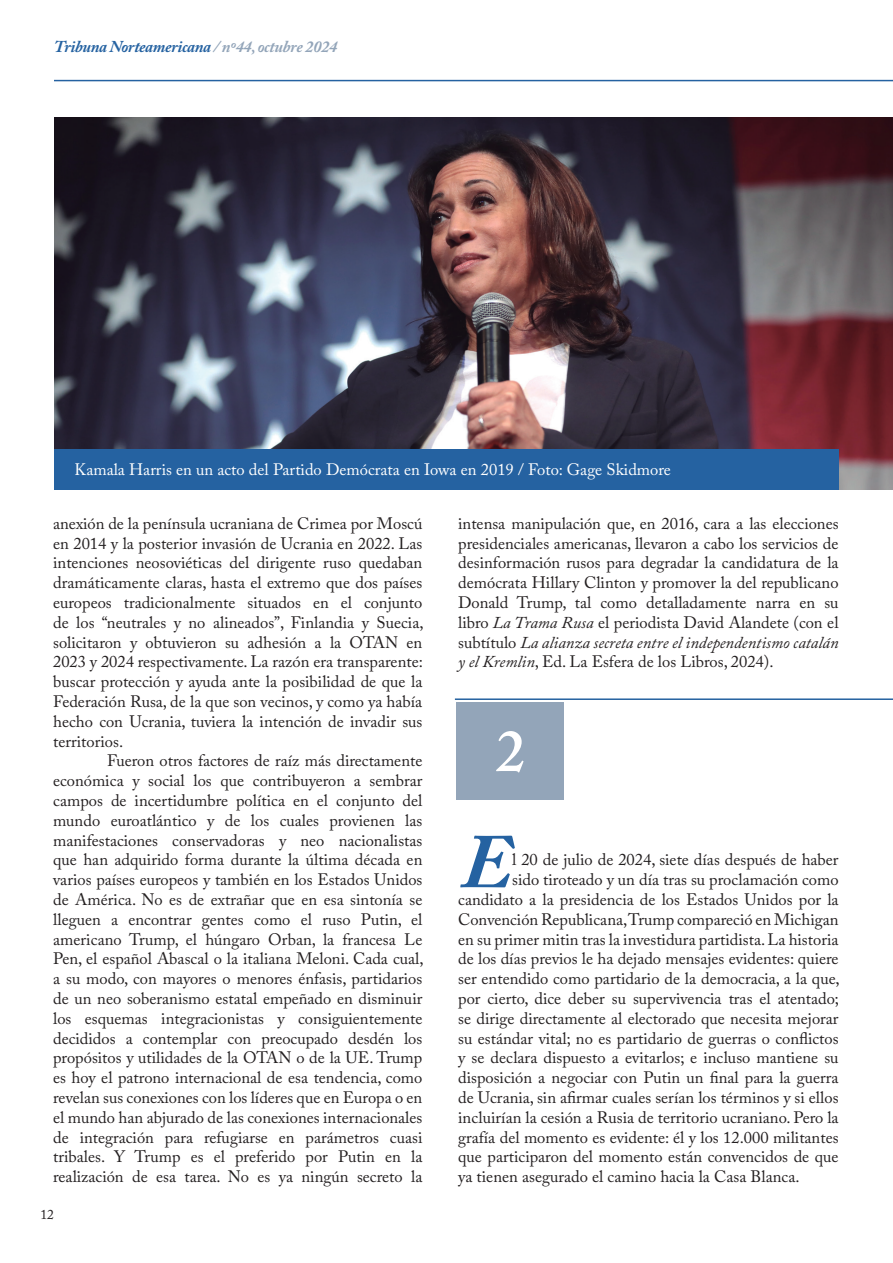
<style>
.page{position:relative;width:893px;height:1263px;background:#fff}
.page>*{position:absolute;margin:0;border:0;box-sizing:border-box;transform-origin:0 0}
.t1{font:italic 700 76.5px "Adobe Caslon Pro";color:#2562a1}
.t2{font:600 58.5px "Adobe Caslon Pro";color:#fff}
.t3{font:16.5px/19.8px "Adobe Caslon Pro";color:#231f20;text-align:justify}
.t4{font:16.5px "Adobe Caslon Pro";color:#fff}
.t5{font:italic 700 16.5px "Adobe Caslon Pro";letter-spacing:-.02em;color:#2562a1}
.t6{font:13.5px "Adobe Caslon Pro";color:#231f20}
.s1{color:#93a5b9}
.s2{font-style:italic}
</style>
<div class="page">
<img style="left:55px;top:117px;width:838px;height:373px">
<div style="left:55px;top:450px;width:784px;height:40px;background:#2562a1"></div>
<hr style="left:54px;top:80px;width:839px;height:1px;background:#2562a1">
<hr style="left:455px;top:698px;width:438px;height:2px;background:#2562a1">
<div style="left:456px;top:702px;width:107px;height:97px;background:#93a5b9"></div>
<p class="t5" style="left:54px;top:37px;width:285px">Tribuna Norteamericana <span class="s1">/ nº44, octubre 2024</span></p>
<p class="t4" style="left:74px;top:459px;width:598px">Kamala Harris en un acto del Partido Demócrata en Iowa en 2019 / Foto: Gage Skidmore</p>
<p class="t3" style="left:53px;top:513px;width:372px">anexión de la península ucraniana de Crimea por Moscú en 2014 y la posterior invasión de Ucrania en 2022. Las intenciones neosoviéticas del dirigente ruso quedaban dramáticamente claras, hasta el extremo que dos países europeos tradicionalmente situados en el conjunto de los “neutrales y no alineados”, Finlandia y Suecia, solicitaron y obtuvieron su adhesión a la OTAN en 2023 y 2024 respectivamente. La razón era transparente: buscar protección y ayuda ante la posibilidad de que la Federación Rusa, de la que son vecinos, y como ya había hecho con Ucrania, tuviera la intención de invadir sus territorios.</p>
<p class="t3" style="left:53px;top:751px;width:372px;text-indent:54px">Fueron otros factores de raíz más directamente económica y social los que contribuyeron a sembrar campos de incertidumbre política en el conjunto del mundo euroatlántico y de los cuales provienen las manifestaciones conservadoras y neo nacionalistas que han adquirido forma durante la última década en varios países europeos y también en los Estados Unidos de América. No es de extrañar que en esa sintonía se lleguen a encontrar gentes como el ruso Putin, el americano Trump, el húngaro Orban, la francesa Le Pen, el español Abascal o la italiana Meloni. Cada cual, a su modo, con mayores o menores énfasis, partidarios de un neo soberanismo estatal empeñado en disminuir los esquemas integracionistas y consiguientemente decididos a contemplar con preocupado desdén los propósitos y utilidades de la OTAN o de la UE. Trump es hoy el patrono internacional de esa tendencia, como revelan sus conexiones con los líderes que en Europa o en el mundo han abjurado de las conexiones internacionales de integración para refugiarse en parámetros cuasi tribales. Y Trump es el preferido por Putin en la realización de esa tarea. No es ya ningún secreto la</p>
<p class="t6" style="left:40px;top:1206px;width:15px">12</p>
<p class="t3" style="left:458px;top:513px;width:382px">intensa manipulación que, en 2016, cara a las elecciones presidenciales americanas, llevaron a cabo los servicios de desinformación rusos para degradar la candidatura de la demócrata Hillary Clinton y promover la del republicano Donald Trump, tal como detalladamente narra en su libro <span class="s2">La Trama Rusa</span> el periodista David Alandete (con el subtítulo <span class="s2">La alianza secreta entre el independentismo catalán y el Kremlin</span>, Ed. La Esfera de los Libros, 2024).</p>
<h2 class="t2" style="left:496px;top:717px;width:31px">2</h2>
<h1 class="t1" style="left:461px;top:816px;width:53px">E</h1>
<p class="t3" style="left:512px;top:850px;width:328px">l 20 de julio de 2024, siete días después de haber</p>
<p class="t3" style="left:512px;top:870px;width:328px">sido tiroteado y un día tras su proclamación como</p>
<p class="t3" style="left:458px;top:889px;width:382px">candidato a la presidencia de los Estados Unidos por la</p>
<p class="t3" style="left:458px;top:909px;width:382px">Convención Republicana, Trump compareció en Michigan</p>
<p class="t3" style="left:458px;top:929px;width:382px">en su primer mitin tras la investidura partidista. La historia</p>
<p class="t3" style="left:458px;top:949px;width:382px">de los días previos le ha dejado mensajes evidentes: quiere</p>
<p class="t3" style="left:458px;top:969px;width:383px">ser entendido como partidario de la democracia, a la que,</p>
<p class="t3" style="left:458px;top:988px;width:382px">por cierto, dice deber su supervivencia tras el atentado;</p>
<p class="t3" style="left:458px;top:1008px;width:382px">se dirige directamente al electorado que necesita mejorar</p>
<p class="t3" style="left:458px;top:1028px;width:382px">su estándar vital; no es partidario de guerras o conflictos</p>
<p class="t3" style="left:458px;top:1048px;width:382px">y se declara dispuesto a evitarlos; e incluso mantiene su</p>
<p class="t3" style="left:458px;top:1068px;width:382px">disposición a negociar con Putin un final para la guerra</p>
<p class="t3" style="left:458px;top:1087px;width:382px">de Ucrania, sin afirmar cuales serían los términos y si ellos</p>
<p class="t3" style="left:458px;top:1107px;width:382px">incluirían la cesión a Rusia de territorio ucraniano. Pero la</p>
<p class="t3" style="left:458px;top:1127px;width:382px">grafía del momento es evidente: él y los 12.000 militantes</p>
<p class="t3" style="left:458px;top:1147px;width:382px">que participaron del momento están convencidos de que</p>
<p class="t3" style="left:458px;top:1167px;width:343px">ya tienen asegurado el camino hacia la Casa Blanca.</p>
</div>
